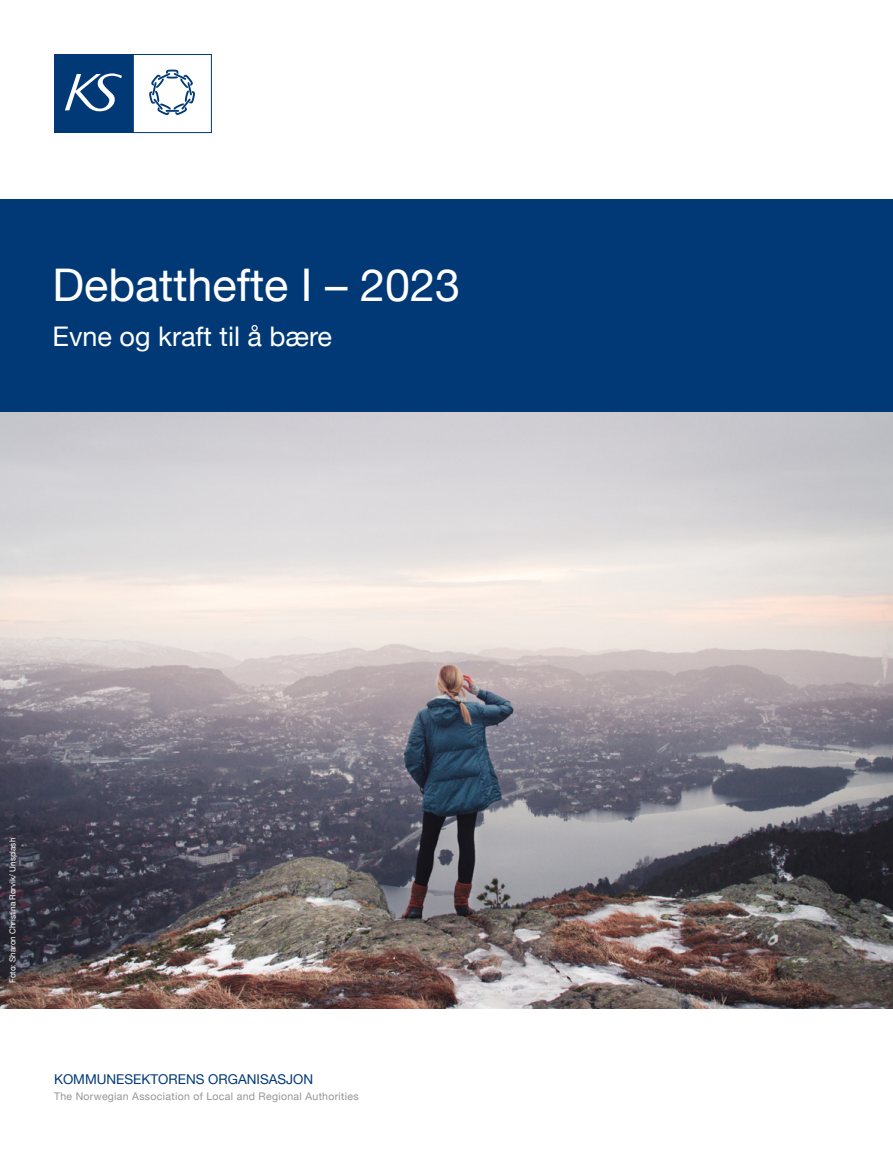
<style>
.page{position:relative;width:893px;height:1149px;background:#fff}
.page>*{position:absolute;margin:0;border:0;box-sizing:border-box;transform-origin:0 0}
.t1{font:45px "Helvetica Neue";color:#fff}
.t2{font:27px "Helvetica Neue";color:#fff}
.t3{font:13.5px "Helvetica Neue";color:#003976}
.t4{font:10.5px "Helvetica Neue";letter-spacing:.03em;color:#939598}
.t5{font:8.25px "Helvetica Neue";color:#fff}
</style>
<div class="page">
<div style="left:54px;top:54px;width:79px;height:79px;background:#003976"></div>
<div style="left:133px;top:54px;width:79px;height:79px;border:1px solid #003976"></div>
<svg style="left:65px;top:73px;width:57px;height:38px"></svg>
<svg style="left:149px;top:70px;width:46px;height:45px"></svg>
<div style="left:0;top:199px;width:893px;height:213px;background:#003976"></div>
<img style="left:0;top:412px;width:893px;height:596px">
<h1 class="t1" style="left:52px;top:252px;width:409px">Debatthefte I – 2023</h1>
<h2 class="t2" style="left:52px;top:317px;width:281px">Evne og kraft til å bære</h2>
<p class="t5" style="left:6px;top:982px;width:146px;rotate:-90deg">Foto: Sharon Christina Rørvik/ Unsplash</p>
<p class="t3" style="left:54px;top:1068px;width:261px">KOMMUNESEKTORENS ORGANISASJON</p>
<p class="t4" style="left:54px;top:1088px;width:306px">The Norwegian Association of Local and Regional Authorities</p>
</div>
